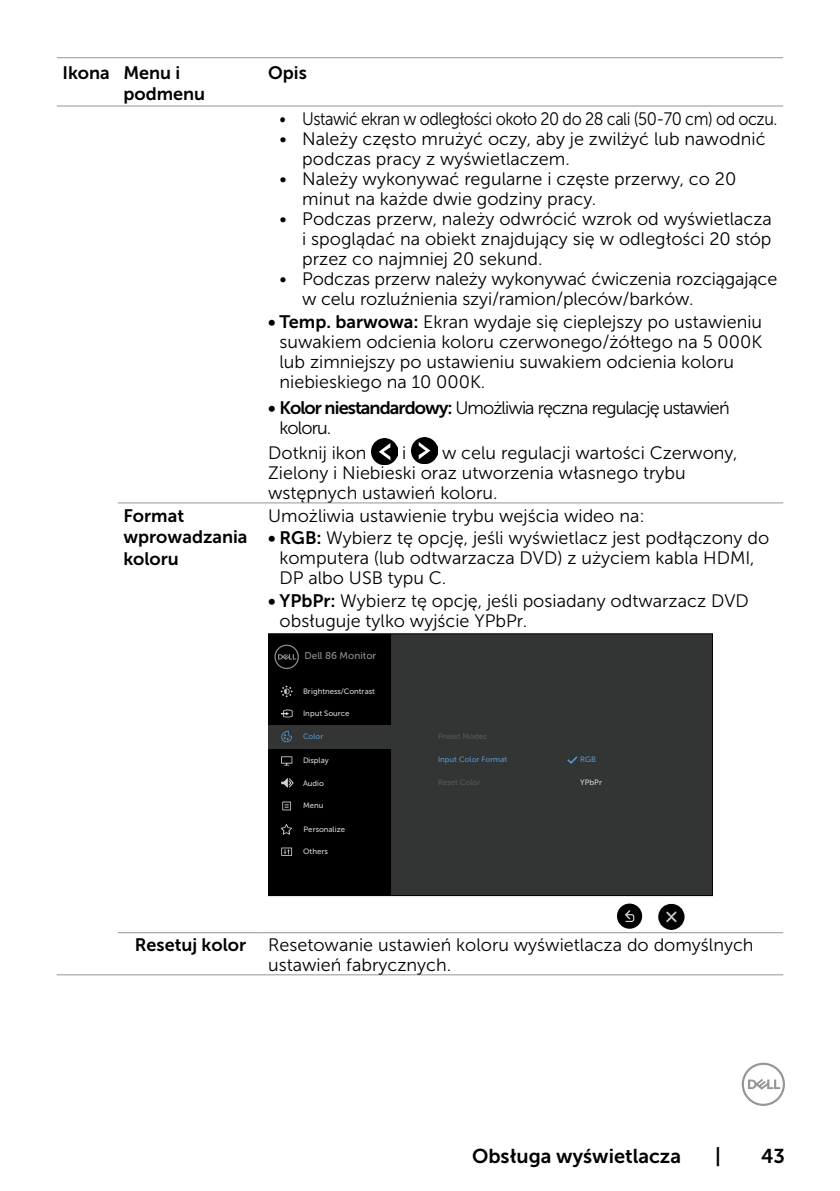
<style>
.page{position:relative;width:840px;height:1191px;background:#fff}
.page>*{position:absolute;margin:0;border:0;box-sizing:border-box;transform-origin:0 0}
.t1{font:20px "Museo Sans For Dell 700";color:#000}
.t2{font:18px/20px "Museo Sans For Dell 300";color:#000}
.t3{font:18px/20px "Museo Sans For Dell 300";letter-spacing:-.05em;color:#000}
.t4{font:18px "Museo Sans For Dell 300";letter-spacing:-.03em;color:#000;scale:.9 1}
.t5{font:18px/21.6px "Museo Sans For Dell 700";color:#000}
.t6{font:9.8px "Museo Sans For Dell 500";color:#8f9093}
.t7{font:7.8px "Museo Sans For Dell 500";color:#d0d1d2}
.t8{font:7.8px "Museo Sans For Dell 500";color:#5693c6}
.t9{font:7.8px "Museo Sans For Dell 500";color:#565759}
.s1{font-family:"Museo Sans For Dell 700"}
</style>
<div class="page">
<svg style="left:741px;top:1062px;width:43px;height:44px"></svg>
<hr style="left:57px;top:57px;width:61px;height:1px;background:#939598">
<hr style="left:118px;top:57px;width:144px;height:1px;background:#939598">
<hr style="left:262px;top:57px;width:520px;height:1px;background:#939598">
<hr style="left:57px;top:106px;width:61px;height:1px;background:#939598">
<hr style="left:118px;top:106px;width:144px;height:1px;background:#939598">
<hr style="left:262px;top:106px;width:520px;height:1px;background:#939598">
<hr style="left:118px;top:502px;width:144px;height:1px;background:#939598">
<hr style="left:262px;top:502px;width:520px;height:1px;background:#939598">
<hr style="left:118px;top:932px;width:144px;height:1px;background:#939598">
<hr style="left:262px;top:932px;width:520px;height:1px;background:#939598">
<hr style="left:57px;top:974px;width:61px;height:1px;background:#939598">
<hr style="left:118px;top:974px;width:144px;height:1px;background:#939598">
<hr style="left:262px;top:974px;width:520px;height:1px;background:#939598">
<img style="left:371px;top:438px;width:26px;height:26px">
<img style="left:411px;top:438px;width:26px;height:26px">
<div style="left:268px;top:634px;width:444px;height:261px;background:#333434"></div>
<div style="left:268px;top:634px;width:122px;height:261px;background:#000"></div>
<svg style="left:280px;top:685px;width:12px;height:12px"></svg>
<svg style="left:274px;top:644px;width:25px;height:25px"></svg>
<div style="left:268px;top:725px;width:122px;height:23px;background:#333434"></div>
<svg style="left:280px;top:709px;width:12px;height:8px"></svg>
<svg style="left:281px;top:730px;width:11px;height:12px"></svg>
<svg style="left:281px;top:756px;width:11px;height:9px"></svg>
<svg style="left:281px;top:847px;width:11px;height:9px"></svg>
<svg style="left:281px;top:778px;width:13px;height:10px"></svg>
<svg style="left:282px;top:801px;width:9px;height:9px"></svg>
<svg style="left:280px;top:824px;width:12px;height:11px"></svg>
<img style="left:658px;top:903px;width:26px;height:26px">
<div style="left:616px;top:903px;width:25px;height:25px;background:#000;border-radius:50%"></div>
<svg style="left:625px;top:910px;width:9px;height:12px"></svg>
<svg style="left:567px;top:756px;width:11px;height:8px"></svg>
<p class="t5" style="left:123px;top:62px;width:83px;text-indent:-61px">Ikona Menu i podmenu</p>
<p class="t5" style="left:268px;top:62px;width:40px">Opis</p>
<p class="t4" style="left:279px;top:109px;width:554px">• Ustawić ekran w odległości około 20 do 28 cali (50-70 cm) od oczu.</p>
<p class="t2" style="left:302px;top:129px;width:464px;text-indent:-23px">• Należy często mrużyć oczy, aby je zwilżyć lub nawodnić podczas pracy z wyświetlaczem.</p>
<p class="t2" style="left:302px;top:169px;width:435px;text-indent:-23px">• Należy wykonywać regularne i częste przerwy, co 20 minut na każde dwie godziny pracy.</p>
<p class="t2" style="left:302px;top:209px;width:471px;text-align:justify;text-indent:-23px">• Podczas przerw, należy odwrócić wzrok od wyświetlacza i spoglądać na obiekt znajdujący się w odległości 20 stóp przez co najmniej 20 sekund.</p>
<p class="t2" style="left:302px;top:269px;width:476px;text-indent:-23px">• Podczas przerw należy wykonywać ćwiczenia rozciągające w celu rozluźnienia szyi/ramion/pleców/barków.</p>
<p class="t2" style="left:279px;top:312px;width:484px;text-indent:-11px"><span class="s1">• Temp. barwowa:</span> Ekran wydaje się cieplejszy po ustawieniu suwakiem odcienia koloru czerwonego/żółtego na 5 000K lub zimniejszy po ustawieniu suwakiem odcienia koloru niebieskiego na 10 000K.</p>
<p class="t3" style="left:279px;top:398px;width:451px;text-indent:-11px"><span class="s1">• Kolor niestandardowy:</span> Umożliwia ręczna regulację ustawień koloru.</p>
<p class="t2" style="left:268px;top:443px;width:100px">Dotknij ikon</p>
<p class="t2" style="left:402px;top:443px;width:6px">i</p>
<p class="t2" style="left:268px;top:443px;width:470px;text-indent:174px">w celu regulacji wartości Czerwony,<br>Zielony i Niebieski oraz utworzenia własnego trybu wstępnych ustawień koloru.</p>
<p class="t5" style="left:123px;top:504px;width:125px">Format wprowadzania koloru</p>
<p class="t2" style="left:268px;top:505px;width:378px">Umożliwia ustawienie trybu wejścia wideo na:</p>
<p class="t2" style="left:279px;top:528px;width:491px;text-indent:-11px"><span class="s1">• RGB:</span> Wybierz tę opcję, jeśli wyświetlacz jest podłączony do komputera (lub odtwarzacza DVD) z użyciem kabla HDMI,<br>DP albo USB typu C.</p>
<p class="t2" style="left:279px;top:591px;width:470px;text-indent:-11px"><span class="s1">• YPbPr:</span> Wybierz tę opcję, jeśli posiadany odtwarzacz DVD obsługuje tylko wyjście YPbPr.</p>
<p class="t6" style="left:304px;top:650px;width:73px">Dell 86 Monitor</p>
<p class="t7" style="left:303px;top:687px;width:73px">Brightness/Contrast</p>
<p class="t7" style="left:303px;top:709px;width:48px">Input Source</p>
<p class="t8" style="left:303px;top:732px;width:22px">Color</p>
<p class="t7" style="left:303px;top:756px;width:27px">Display</p>
<p class="t7" style="left:303px;top:778px;width:23px">Audio</p>
<p class="t7" style="left:303px;top:801px;width:22px">Menu</p>
<p class="t7" style="left:303px;top:825px;width:43px">Personalize</p>
<p class="t7" style="left:303px;top:847px;width:26px">Others</p>
<p class="t9" style="left:438px;top:732px;width:50px">Preset Modes</p>
<p class="t8" style="left:438px;top:755px;width:71px">Input Color Format</p>
<p class="t9" style="left:438px;top:778px;width:44px">Reset Color</p>
<p class="t8" style="left:580px;top:755px;width:17px">RGB</p>
<p class="t7" style="left:580px;top:778px;width:23px">YPbPr</p>
<p class="t2" style="left:268px;top:935px;width:486px;text-indent:-133px"><span class="s1">Resetuj kolor</span> Resetowanie ustawień koloru wyświetlacza do domyślnych ustawień fabrycznych.</p>
<p class="t1" style="left:472px;top:1144px;width:210px">Obsługa wyświetlacza</p>
<p class="t1" style="left:714px;top:1144px;width:7px">|</p>
<p class="t1" style="left:760px;top:1144px;width:25px">43</p>
</div>
